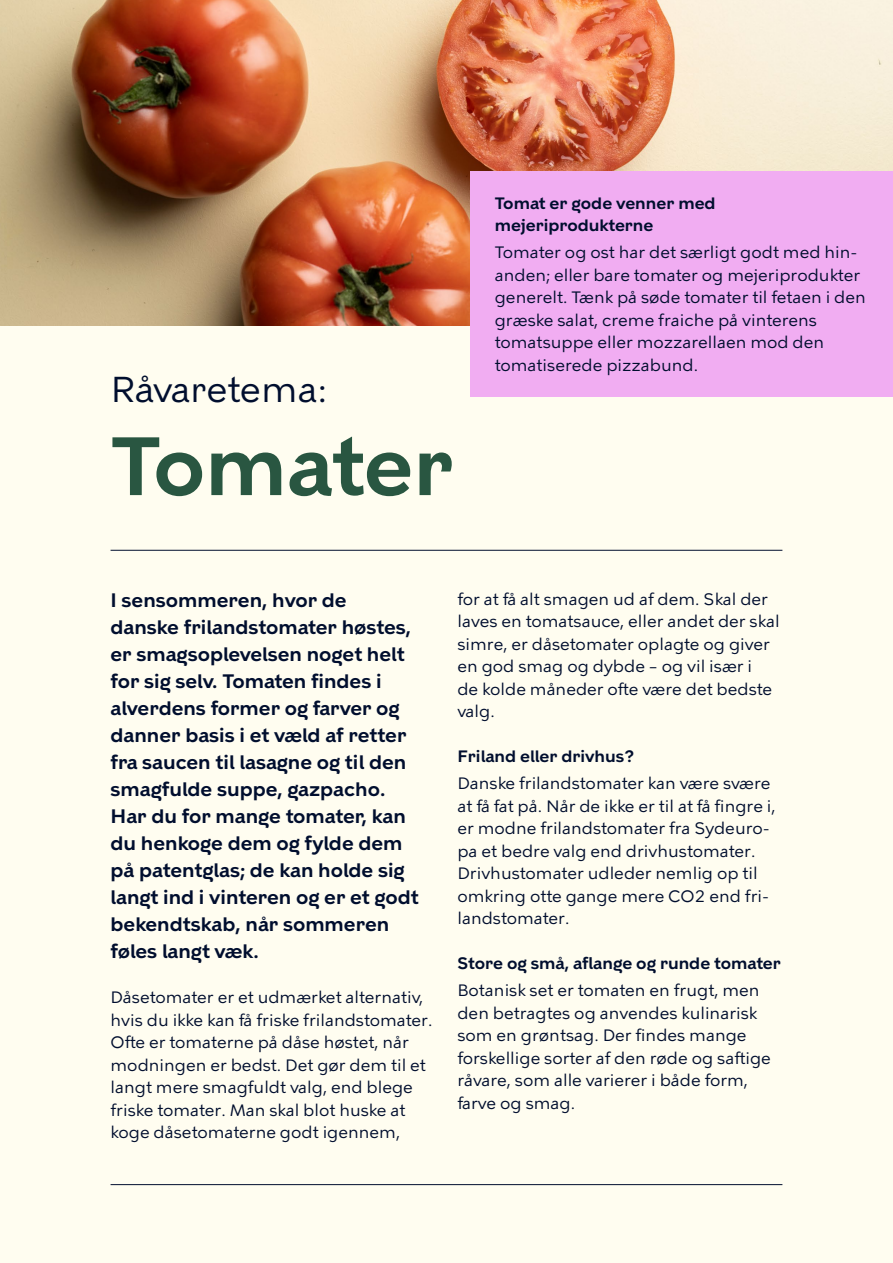
<style>
.page{position:relative;width:893px;height:1263px;background:#fff}
.page>*{position:absolute;margin:0;border:0;box-sizing:border-box;transform-origin:0 0}
.t1{font:600 82.5px "KBH";letter-spacing:-.01em;color:#295641}
.t2{font:36px "KBH";color:#000e2e}
.t3{font:600 19.5px/27px "KBH";color:#000e2e}
.t4{font:16.5px/22.5px "KBH Tekst";color:#000e2e}
.t5{font:600 16.5px/27px "KBH";color:#000e2e}
.s1{font-family:"KBH Tekst";font-weight:400}
</style>
<div class="page">
<div style="left:0;top:259px;width:893px;height:1004px;background:#fffdf0"></div>
<hr style="left:111px;top:550px;width:671px;height:1px;background:#000e2e">
<hr style="left:111px;top:1184px;width:671px;height:1px;background:#000e2e">
<img style="left:0;top:0;width:893px;height:325px">
<div style="left:470px;top:171px;width:423px;height:226px;background:#f1adf2"></div>
<p class="t2" style="left:111px;top:367px;width:217px">Råvaretema:</p>
<p class="t1" style="left:111px;top:415px;width:340px">Tomater</p>
<p class="t5" style="left:495px;top:192px;width:222px;line-height:22.5px">Tomat er gode venner med mejeriprodukterne</p>
<p class="t4" style="left:495px;top:241px;width:373px">Tomater og ost har det særligt godt med hin&shy;anden; eller bare tomater og mejeriprodukter generelt. Tænk på søde tomater til fetaen i den græske salat, creme fraiche på vinterens tomatsuppe eller mozzarellaen mod den tomatiserede pizzabund.</p>
<p class="t3" style="left:111px;top:587px;width:310px">I sensommeren, hvor de danske frilandstomater høstes, er smagsoplevelsen noget helt for sig selv. Tomaten findes i alverdens former og farver og danner basis i et væld af retter fra saucen til lasagne og til den smagfulde suppe, gazpacho.<br>Har du for mange tomater, kan du henkoge dem og fylde dem på patentglas; de kan holde sig langt ind i vinteren og er et godt bekendtskab, når sommeren føles langt væk.</p>
<p class="t4" style="left:457px;top:588px;width:324px">for at få alt smagen ud af dem. Skal der laves en tomatsauce, eller andet der skal simre, er dåsetomater oplagte og giver en god smag og dybde – og vil især i<br>de kolde måneder ofte være det bedste valg.</p>
<p class="t4" style="left:111px;top:986px;width:323px">Dåsetomater er et udmærket alternativ, hvis du ikke kan få friske frilandstomater.<br>Ofte er tomaterne på dåse høstet, når modningen er bedst. Det gør dem til et langt mere smagfuldt valg, end blege friske tomater. Man skal blot huske at koge dåsetomaterne godt igennem,</p>
<p class="t5" style="left:457px;top:743px;width:179px">Friland eller drivhus?</p>
<p class="t4" style="left:457px;top:772px;width:320px">Danske frilandstomater kan være svære at få fat på. Når de ikke er til at få fingre i, er modne frilandstomater fra Sydeuro&shy;pa et bedre valg end drivhustomater.<br>Drivhustomater udleder nemlig op til omkring otte gange mere CO2 end fri&shy;landstomater.</p>
<p class="t5" style="left:457px;top:950px;width:324px">Store og små, aflange og runde tomater<br><span class="s1">Botanisk set er tomaten en frugt, men</span></p>
<p class="t4" style="left:457px;top:1002px;width:315px">den betragtes og anvendes kulinarisk som en grøntsag. Der findes mange forskellige sorter af den røde og saftige råvare, som alle varierer i både form, farve og smag.</p>
</div>
